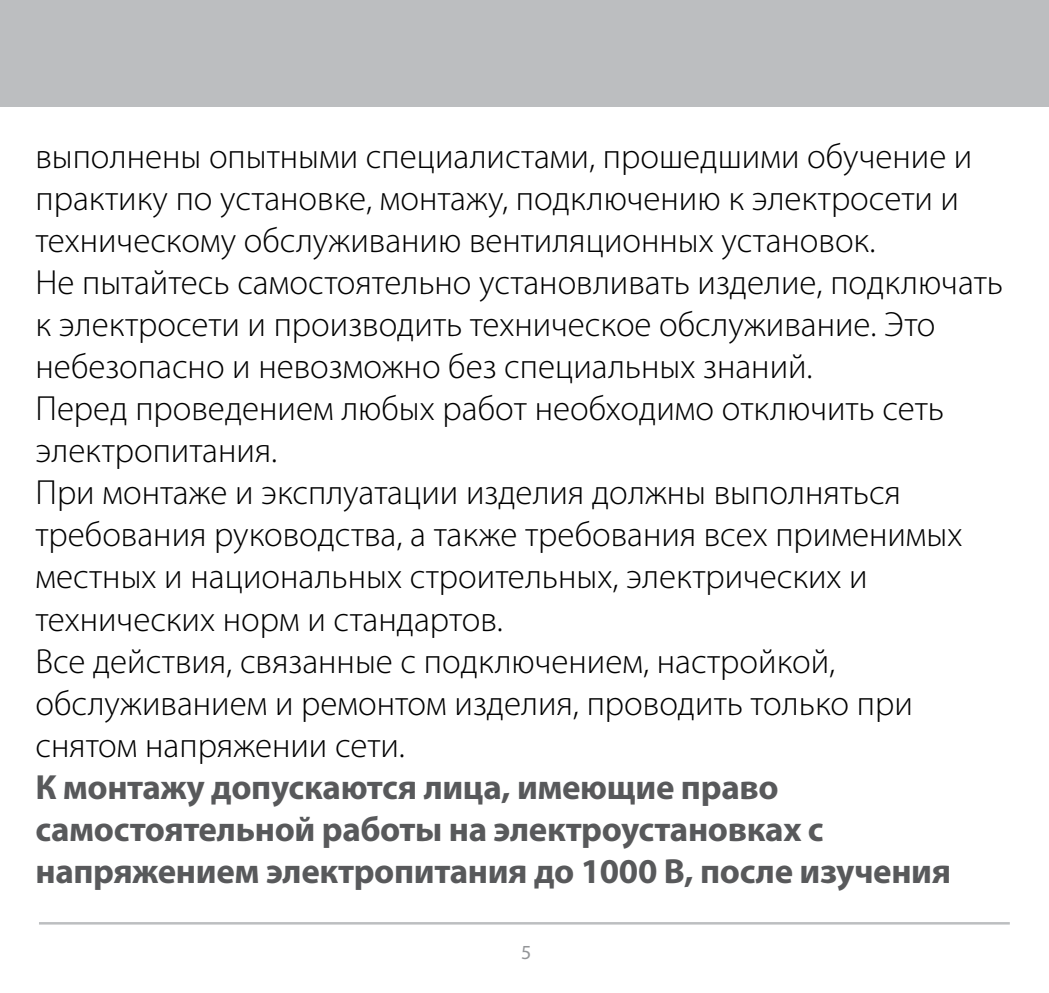
<style>
.page{position:relative;width:1049px;height:993px;background:#fff}
.page>*{position:absolute;margin:0;border:0;box-sizing:border-box;transform-origin:0 0}
.t1{font:300 35px/42px "Myriad Pro";color:#000}
.t2{font:700 35px/42px "Myriad Pro";letter-spacing:-.01em;color:#58595b}
.t3{font:20px "Myriad Pro";color:#939598}
</style>
<div class="page">
<div style="left:0;top:0;width:1049px;height:106px;background:#bcbec0"></div>
<hr style="left:39px;top:921px;width:971px;height:3px;background:#bcbec0">
<p class="t1" style="left:35px;top:136px;width:969px">выполнены опытными специалистами, прошедшими обучение и практику по установке, монтажу, подключению к электросети и техническому обслуживанию вентиляционных установок.<br>Не пытайтесь самостоятельно установливать изделие, подключать к электросети и производить техническое обслуживание. Это небезопасно и невозможно без специальных знаний.<br>Перед проведением любых работ необходимо отключить сеть электропитания.<br>При монтаже и эксплуатации изделия должны выполняться требования руководства, а также требования всех применимых местных и национальных строительных, электрических и технических норм и стандартов.<br>Все действия, связанные с подключением, настройкой, обслуживанием и ремонтом изделия, проводить только при снятом напряжении сети.</p>
<p class="t2" style="left:35px;top:764px;width:917px">К монтажу допускаются лица, имеющие право самостоятельной работы на электроустановках с напряжением электропитания до 1000 В, после изучения</p>
<p class="t3" style="left:521px;top:939px;width:12px">5</p>
</div>
